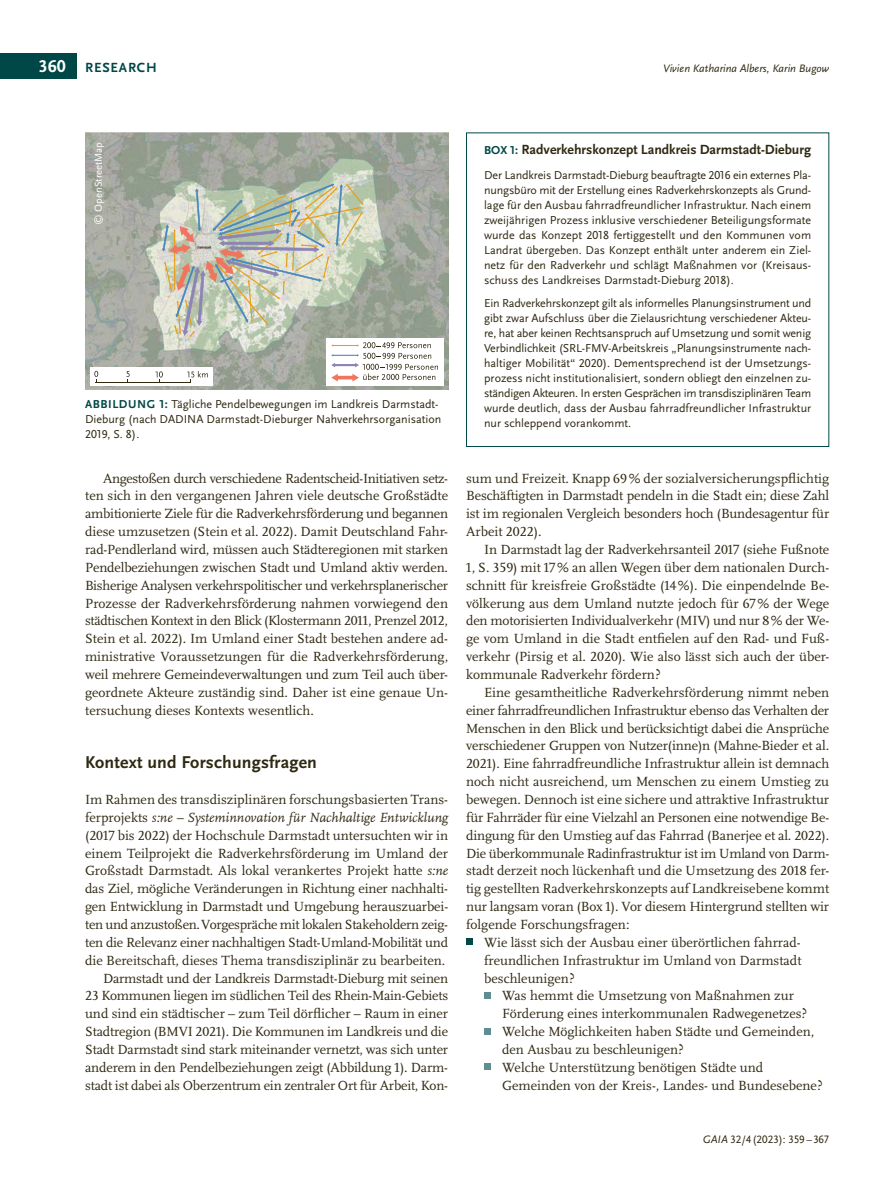
<style>
.page{position:relative;width:893px;height:1191px;background:#fff}
.page>*{position:absolute;margin:0;border:0;box-sizing:border-box;transform-origin:0 0}
.Ü2_11_9_11_9{font:700 17.85px "Scala Sans Pro";letter-spacing:.01em;color:#2f2912}
.t1{font:700 17.85px "Scala Sans Pro";color:#fff}
.Fließtext_oE{font:13.8px/17.9px "Scala Pro";letter-spacing:-.01em;color:#2f2912;text-align:justify}
.Fließtext_mE_Aufzähl{font:13.8px/17.9px "Scala Pro";color:#2f2912}
.Box_english{font:700 13.8px "Scala Sans Pro";color:#2f2912}
.InfoÜ{font:700 13.8px "Scala Sans Pro";letter-spacing:.06em;color:#004847}
.Box_english-2{font:12px/15px "Scala Sans Pro";color:#2f2912;text-align:justify}
.BU_english{font:12px/15px "Scala Sans Pro";color:#2f2912}
.t2{font:italic 11.25px "Scala Sans Pro";color:#2f2912}
.t3{font:11.25px "Scala Sans Pro";color:#2f2912}
.Copyright{font:10.5px "Scala Sans Pro";color:#fff}
.s1{font-weight:700;color:#004847}
.s2{font-style:italic}
.s3{font-size:12px;color:#004847}
</style>
<div class="page">
<div style="left:0;top:53px;width:77px;height:25px;background:#004847"></div>
<div style="left:466px;top:938px;width:6px;height:7px;background:#004847"></div>
<svg style="left:484px;top:992px;width:6px;height:6px"></svg>
<div style="left:484px;top:1027px;width:6px;height:7px;background:#5e8e8f"></div>
<div style="left:484px;top:1063px;width:6px;height:7px;background:#5e8e8f"></div>
<img style="left:85px;top:132px;width:363px;height:257px">
<div style="left:327px;top:338px;width:117px;height:47px;background:#fff"></div>
<div style="left:91px;top:367px;width:122px;height:18px;background:#fff"></div>
<hr style="left:96px;top:382px;width:95px;height:1px;background:#2f2912">
<svg style="left:126px;top:371px;width:4px;height:11px"></svg>
<svg style="left:156px;top:184px;width:282px;height:198px;background:#bbbfb2"></svg>
<svg style="left:94px;top:371px;width:4px;height:11px"></svg>
<div style="left:466px;top:132px;width:363px;height:315px;background:#fff;border:1px solid #004847"></div>
<p class="t1" style="left:39px;top:56px;width:29px">360</p>
<h5 class="InfoÜ" style="left:85px;top:59px;width:73px">RESEARCH</h5>
<p class="t2" style="left:663px;top:62px;width:168px">Vivien Katharina Albers, Karin Bugow</p>
<p class="Copyright" style="left:92px;top:225px;width:84px;rotate:-90deg">© OpenStreetMap</p>
<p class="BU_english" style="left:85px;top:396px;width:355px"><span class="s1">ABBILDUNG 1:</span> Tägliche Pendelbewegungen im Landkreis Darmstadt-</p>
<p class="BU_english" style="left:85px;top:411px;width:358px">Dieburg (nach DADINA Darmstadt-Dieburger Nahverkehrsorganisation<br>2019, S. 8).</p>
<p class="Fließtext_oE" style="left:85px;top:469px;width:365px;text-indent:18px">Angestoßen durch verschiedene Radentscheid-Initiativen setz&shy;ten sich in den vergangenen Jahren viele deutsche Großstädte ambitionierte Ziele für die Radverkehrsförderung und begannen diese umzusetzen (Stein et al. 2022). Damit Deutschland Fahr&shy;rad-Pendlerland wird, müssen auch Städteregionen mit starken Pendelbeziehungen zwischen Stadt und Umland aktiv werden.<br>Bisherige Analysen verkehrspolitischer und verkehrsplanerischer Prozesse der Radverkehrsförderung nahmen vorwiegend den städtischen Kontext in den Blick (Klostermann 2011, Prenzel 2012, Stein et al. 2022). Im Umland einer Stadt bestehen andere ad&shy;ministrative Voraussetzungen für die Radverkehrsförderung, weil mehrere Gemeindeverwaltungen und zum Teil auch über&shy;geordnete Akteure zuständig sind. Daher ist eine genaue Un&shy;tersuchung dieses Kontexts wesentlich.</p>
<h2 class="Ü2_11_9_11_9" style="left:85px;top:752px;width:233px">Kontext und Forschungsfragen</h2>
<p class="Fließtext_oE" style="left:85px;top:790px;width:365px;text-align:right">Im Rahmen des transdisziplinären forschungsbasierten Trans&shy;ferprojekts <span class="s2">s:ne – Systeminnovation für Nachhaltige Entwicklung </span>(2017 bis 2022) der Hochschule Darmstadt untersuchten wir in einem Teilprojekt die Radverkehrsförderung im Umland der Großstadt Darmstadt. Als lokal verankertes Projekt hatte <span class="s2">s:ne </span>das Ziel, mögliche Veränderungen in Richtung einer nachhalti&shy;gen Entwicklung in Darmstadt und Umgebung herauszuarbei&shy;ten und anzustoßen.Vorgespräche mit lokalen Stakeholdern zeig&shy;ten die Relevanz einer nachhaltigen Stadt-Umland-Mobilität und die Bereitschaft, dieses Thema transdisziplinär zu bearbeiten.<br>Darmstadt und der Landkreis Darmstadt-Dieburg mit seinen<br>23 Kommunen liegen im südlichen Teil des Rhein-Main-Gebiets und sind ein städtischer – zum Teil dörflicher – Raum in einer Stadtregion (BMVI 2021). Die Kommunen im Landkreis und die Stadt Darmstadt sind stark miteinander vernetzt, was sich unter anderem in den Pendelbeziehungen zeigt (Abbildung 1). Darm&shy;stadt ist dabei als Oberzentrum ein zentraler Ort für Arbeit, Kon-</p>
<p class="Box_english" style="left:484px;top:141px;width:329px"><span class="s3">BOX 1:</span> Radverkehrskonzept Landkreis Darmstadt-Dieburg</p>
<p class="Box_english-2" style="left:484px;top:168px;width:329px">Der Landkreis Darmstadt-Dieburg beauftragte 2016 ein externes Pla&shy;nungsbüro mit der Erstellung eines Radverkehrskonzepts als Grund&shy;lage für den Ausbau fahrradfreundlicher Infrastruktur. Nach einem zweijährigen Prozess inklusive verschiedener Beteiligungsformate wurde das Konzept 2018 fertiggestellt und den Kommunen vom Landrat übergeben. Das Konzept enthält unter anderem ein Ziel&shy;netz für den Radverkehr und schlägt Maßnahmen vor (Kreisaus&shy;schuss des Landkreises Darmstadt-Dieburg 2018).</p>
<p class="Box_english-2" style="left:484px;top:295px;width:329px">Ein Radverkehrskonzept gilt als informelles Planungsinstrument und gibt zwar Aufschluss über die Zielausrichtung verschiedener Akteu&shy;re, hat aber keinen Rechtsanspruch auf Umsetzung und somit wenig Verbindlichkeit (SRL-FMV-Arbeitskreis „Planungsinstrumente nach&shy;haltiger Mobilität“ 2020). Dementsprechend ist der Umsetzungs&shy;prozess nicht institutionalisiert, sondern obliegt den einzelnen zu&shy;ständigen Akteuren. In ersten Gesprächen im transdisziplinären Team wurde deutlich, dass der Ausbau fahrradfreundlicher Infrastruktur nur schleppend vorankommt.</p>
<p class="Fließtext_oE" style="left:466px;top:469px;width:365px">sum und Freizeit. Knapp 69% der sozialversicherungspflichtig Beschäftigten in Darmstadt pendeln in die Stadt ein; diese Zahl ist im regionalen Vergleich besonders hoch (Bundesagentur für Arbeit 2022).</p>
<p class="Fließtext_oE" style="left:466px;top:541px;width:365px;text-indent:18px">In Darmstadt lag der Radverkehrsanteil 2017 (siehe Fußnote 1, S. 359) mit 17% an allen Wegen über dem nationalen Durch&shy;schnitt für kreisfreie Großstädte (14%). Die einpendelnde Be&shy;völkerung aus dem Umland nutzte jedoch für 67% der Wege den motorisierten Individualverkehr (MIV) und nur 8% der We&shy;ge vom Umland in die Stadt entfielen auf den Rad- und Fuß&shy;verkehr (Pirsig et al. 2020). Wie also lässt sich auch der über&shy;kommunale Radverkehr fördern?</p>
<p class="Fließtext_oE" style="left:484px;top:683px;width:347px">Eine gesamtheitliche Radverkehrsförderung nimmt neben</p>
<p class="Fließtext_oE" style="left:466px;top:701px;width:365px">einer fahrradfreundlichen Infrastruktur ebenso das Verhalten der</p>
<p class="Fließtext_oE" style="left:466px;top:719px;width:365px">Menschen in den Blick und berücksichtigt dabei die Ansprüche</p>
<p class="Fließtext_oE" style="left:466px;top:737px;width:365px">verschiedener Gruppen von Nutzer(inne)n (Mahne-Bieder et al.</p>
<p class="Fließtext_oE" style="left:466px;top:755px;width:365px">2021). Eine fahrradfreundliche Infrastruktur allein ist demnach</p>
<p class="Fließtext_oE" style="left:466px;top:773px;width:365px">noch nicht ausreichend, um Menschen zu einem Umstieg zu</p>
<p class="Fließtext_oE" style="left:466px;top:790px;width:365px">bewegen. Dennoch ist eine sichere und attraktive Infrastruktur</p>
<p class="Fließtext_oE" style="left:466px;top:808px;width:365px">für Fahrräder für eine Vielzahl an Personen eine notwendige Be-</p>
<p class="Fließtext_oE" style="left:466px;top:826px;width:365px">dingung für den Umstieg auf das Fahrrad (Banerjee et al. 2022).</p>
<p class="Fließtext_oE" style="left:466px;top:844px;width:365px">Die überkommunale Radinfrastruktur ist im Umland von Darm-</p>
<p class="Fließtext_oE" style="left:466px;top:862px;width:365px">stadt derzeit noch lückenhaft und die Umsetzung des 2018 fer-</p>
<p class="Fließtext_oE" style="left:466px;top:880px;width:365px">tig gestellten Radverkehrskonzepts auf Landkreisebene kommt</p>
<p class="Fließtext_oE" style="left:466px;top:898px;width:365px">nur langsam voran (Box 1). Vor diesem Hintergrund stellten wir</p>
<p class="Fließtext_oE" style="left:466px;top:915px;width:165px">folgende Forschungsfragen:</p>
<p class="Fließtext_mE_Aufzähl" style="left:484px;top:933px;width:318px">Wie lässt sich der Ausbau einer überörtlichen fahrrad-</p>
<p class="Fließtext_mE_Aufzähl" style="left:484px;top:951px;width:319px">freundlichen Infrastruktur im Umland von Darmstadt</p>
<p class="Fließtext_mE_Aufzähl" style="left:484px;top:969px;width:92px">beschleunigen?</p>
<p class="Fließtext_mE_Aufzähl" style="left:502px;top:987px;width:307px">Was hemmt die Umsetzung von Maßnahmen zur<br>Förderung eines interkommunalen Radwegenetzes?</p>
<p class="Fließtext_mE_Aufzähl" style="left:502px;top:1022px;width:314px">Welche Möglichkeiten haben Städte und Gemeinden, den Ausbau zu beschleunigen?</p>
<p class="Fließtext_mE_Aufzähl" style="left:502px;top:1058px;width:322px">Welche Unterstützung benötigen Städte und<br>Gemeinden von der Kreis-, Landes- und Bundesebene?</p>
<p class="t3" style="left:703px;top:1133px;width:128px"><span class="s2">GAIA</span> 32/4 (2023): 359 – 367</p>
</div>
